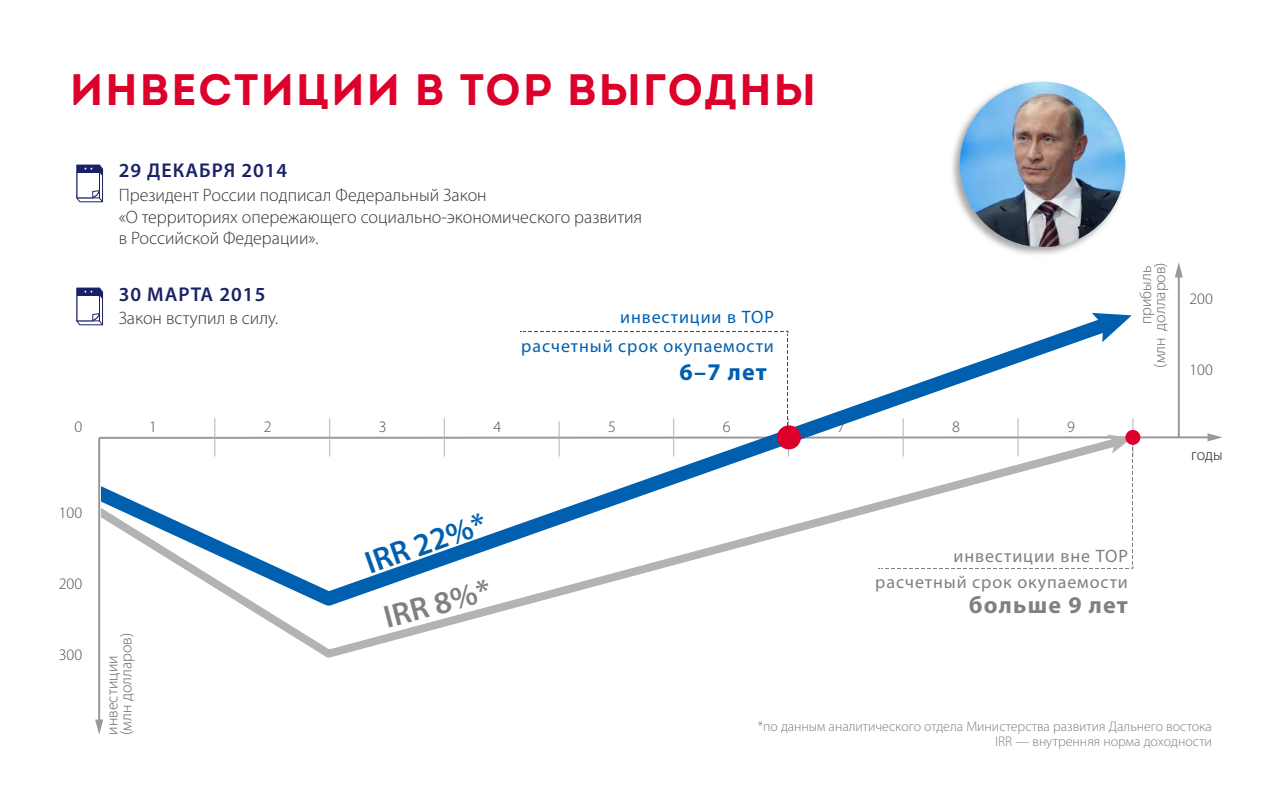
<style>
.page{position:relative;width:1280px;height:800px;background:#fff}
.page>*{position:absolute;margin:0;border:0;box-sizing:border-box;transform-origin:0 0}
.t1{font:700 44px "Intro";letter-spacing:.05em;color:#dc002b}
.t2{font:600 32px "Myriad Pro";color:#0060af}
.t3{font:600 32px "Myriad Pro";color:#808080}
.t4{font:700 24px "Myriad Pro";letter-spacing:.05em;color:#808080}
.t5{font:700 24px "Myriad Pro";color:#0060af}
.t6{font:600 20px "Myriad Pro";letter-spacing:.05em;color:#192266}
.t7{font:300 18px/21.6px "Myriad Pro";color:#333}
.t8{font:18px/26.3px "Myriad Pro";letter-spacing:.05em;color:#808080;text-align:right}
.t9{font:18px "Myriad Pro";letter-spacing:.05em;color:#0060af}
.t10{font:300 16px/14px "Myriad Pro";color:#666}
.t11{font:300 16px "Myriad Pro";color:#4d4d4d}
.t12{font:300 16px "Myriad Pro";color:#1a1a1a}
.t13{font:300 14px/15px "Myriad Pro";color:#808080;text-align:right}
</style>
<div class="page">
<hr style="left:98px;top:438px;width:2px;height:284px;background:#999">
<svg style="left:95px;top:720px;width:8px;height:15px"></svg>
<hr style="left:1178px;top:275px;width:2px;height:162px;background:#999">
<svg style="left:1175px;top:262px;width:8px;height:16px"></svg>
<img style="left:952px;top:81px;width:174px;height:174px">
<img style="left:960px;top:82px;width:165px;height:165px">
<svg style="left:77px;top:165px;width:26px;height:38px"></svg>
<svg style="left:262px;top:617px;width:218px;height:41px"></svg>
<svg style="left:185px;top:569px;width:474px;height:48px"></svg>
<svg style="left:77px;top:288px;width:1146px;height:281px"></svg>
<div style="left:777px;top:425px;width:24px;height:24px;background:#dc002b;border-radius:50%"></div>
<div style="left:1125px;top:430px;width:15px;height:15px;background:#dc002b;border-radius:50%"></div>
<h1 class="t1" style="left:70px;top:61px;width:747px">ИНВЕСТИЦИИ В ТОР ВЫГОДНЫ</h1>
<p class="t6" style="left:119px;top:157px;width:170px">29 ДЕКАБРЯ 2014</p>
<p class="t7" style="left:119px;top:184px;width:525px">Президент России подписал Федеральный Закон<br>«О территориях опережающего социально-экономического развития в Российской Федерации».</p>
<p class="t6" style="left:119px;top:281px;width:148px">30 МАРТА 2015</p>
<p class="t7" style="left:119px;top:307px;width:161px">Закон вступил в силу.</p>
<p class="t9" style="left:620px;top:306px;width:155px">инвестиции в ТОР</p>
<p class="t11" style="left:74px;top:417px;width:9px">0</p>
<p class="t9" style="left:521px;top:335px;width:254px">расчетный срок окупаемости</p>
<h3 class="t5" style="left:680px;top:356px;width:89px">6–7 лет</h3>
<p class="t11" style="left:149px;top:417px;width:9px">1</p>
<p class="t11" style="left:264px;top:417px;width:9px">2</p>
<p class="t11" style="left:379px;top:417px;width:9px">3</p>
<p class="t11" style="left:493px;top:417px;width:9px">4</p>
<p class="t11" style="left:608px;top:417px;width:9px">5</p>
<p class="t11" style="left:723px;top:417px;width:9px">6</p>
<p class="t11" style="left:838px;top:417px;width:9px">7</p>
<p class="t11" style="left:952px;top:417px;width:9px">8</p>
<p class="t11" style="left:1067px;top:417px;width:9px">9</p>
<p class="t10" style="left:1139px;top:368px;width:107px;text-align:right;rotate:-90deg">прибыль<br>(млн долларов)</p>
<p class="t11" style="left:59px;top:503px;width:25px">100</p>
<p class="t11" style="left:59px;top:574px;width:25px">200</p>
<h2 class="t2" style="left:359px;top:545px;width:128px;rotate:-20deg">IRR 22%*</h2>
<h2 class="t3" style="left:379px;top:598px;width:111px;rotate:-15deg">IRR 8%*</h2>
<p class="t8" style="left:875px;top:542px;width:254px">инвестиции вне ТОР расчетный срок окупаемости</p>
<h3 class="t4" style="left:969px;top:589px;width:161px">больше 9 лет</h3>
<p class="t11" style="left:1189px;top:289px;width:25px">200</p>
<p class="t11" style="left:1189px;top:360px;width:25px">100</p>
<p class="t12" style="left:1191px;top:445px;width:33px">годы</p>
<p class="t11" style="left:59px;top:645px;width:25px">300</p>
<p class="t10" style="left:105px;top:735px;width:103px;rotate:-90deg">инвестиции (млн долларов)</p>
<p class="t13" style="left:758px;top:719px;width:456px">*по данным аналитического отдела Министерства развития Дальнего востока<br>IRR — внутренняя норма доходности</p>
</div>
